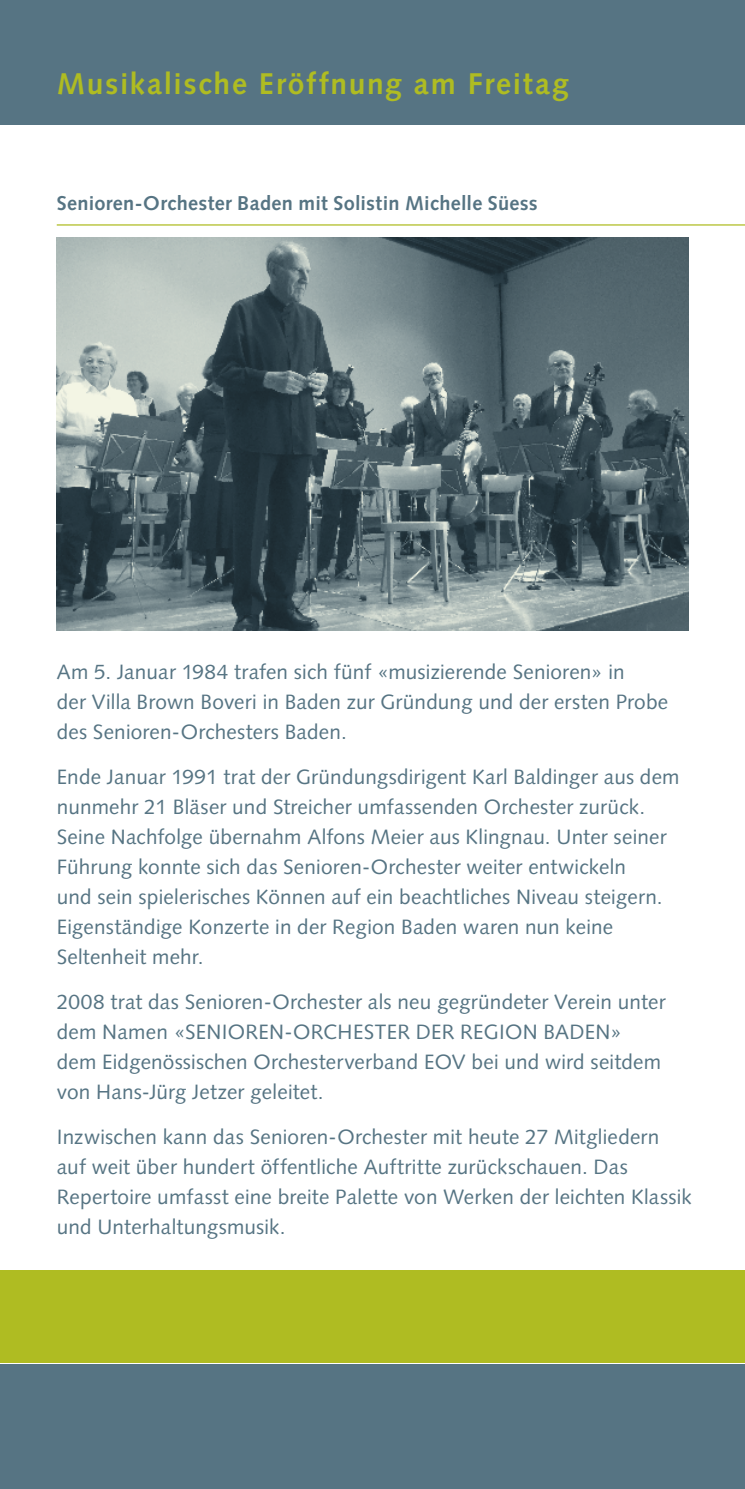
<style>
.page{position:relative;width:745px;height:1489px;background:#fff}
.page>*{position:absolute;margin:0;border:0;box-sizing:border-box;transform-origin:0 0}
.t1{font:700 30px "Syntax";letter-spacing:.055em;color:#afbc22}
.t2{font:20.75px/30px "Syntax";letter-spacing:.01em;color:#567483}
.t3{font:700 20px "Syntax";letter-spacing:.015em;color:#567483}
</style>
<div class="page">
<div style="left:0;top:0;width:744px;height:124px;background:#567483"></div>
<div style="left:0;top:1364px;width:744px;height:124px;background:#567483"></div>
<div style="left:0;top:1270px;width:744px;height:92px;background:#afbc22"></div>
<hr style="left:57px;top:224px;width:687px;height:1px;background:#afbc22">
<img style="left:57px;top:238px;width:630px;height:392px">
<h1 class="t1" style="left:57px;top:66px;width:513px">Musikalische Eröffnung am Freitag</h1>
<p class="t3" style="left:57px;top:192px;width:482px">Senioren-Orchester Baden mit Solistin Michelle Süess</p>
<p class="t2" style="left:57px;top:657px;width:612px">Am 5. Januar 1984 trafen sich fünf «musizierende Senioren» in<br>der Villa Brown Boveri in Baden zur Gründung und der ersten Probe des Senioren-Orchesters Baden.</p>
<p class="t2" style="left:57px;top:762px;width:624px">Ende Januar 1991 trat der Gründungsdirigent Karl Baldinger aus dem nunmehr 21 Bläser und Streicher umfassenden Orchester zurück.<br>Seine Nachfolge übernahm Alfons Meier aus Klingnau. Unter seiner Führung konnte sich das Senioren-Orchester weiter entwickeln<br>und sein spielerisches Können auf ein beachtliches Niveau steigern.<br>Eigenständige Konzerte in der Region Baden waren nun keine Seltenheit mehr.</p>
<p class="t2" style="left:57px;top:987px;width:610px">2008 trat das Senioren-Orchester als neu gegründeter Verein unter dem Namen «SENIOREN-ORCHESTER DER REGION BADEN» dem Eidgenössischen Orchesterverband EOV bei und wird seitdem von Hans-Jürg Jetzer geleitet.</p>
<p class="t2" style="left:57px;top:1122px;width:636px">Inzwischen kann das Senioren-Orchester mit heute 27 Mitgliedern auf weit über hundert öffentliche Auftritte zurückschauen. Das Repertoire umfasst eine breite Palette von Werken der leichten Klassik und Unterhaltungsmusik.</p>
</div>
